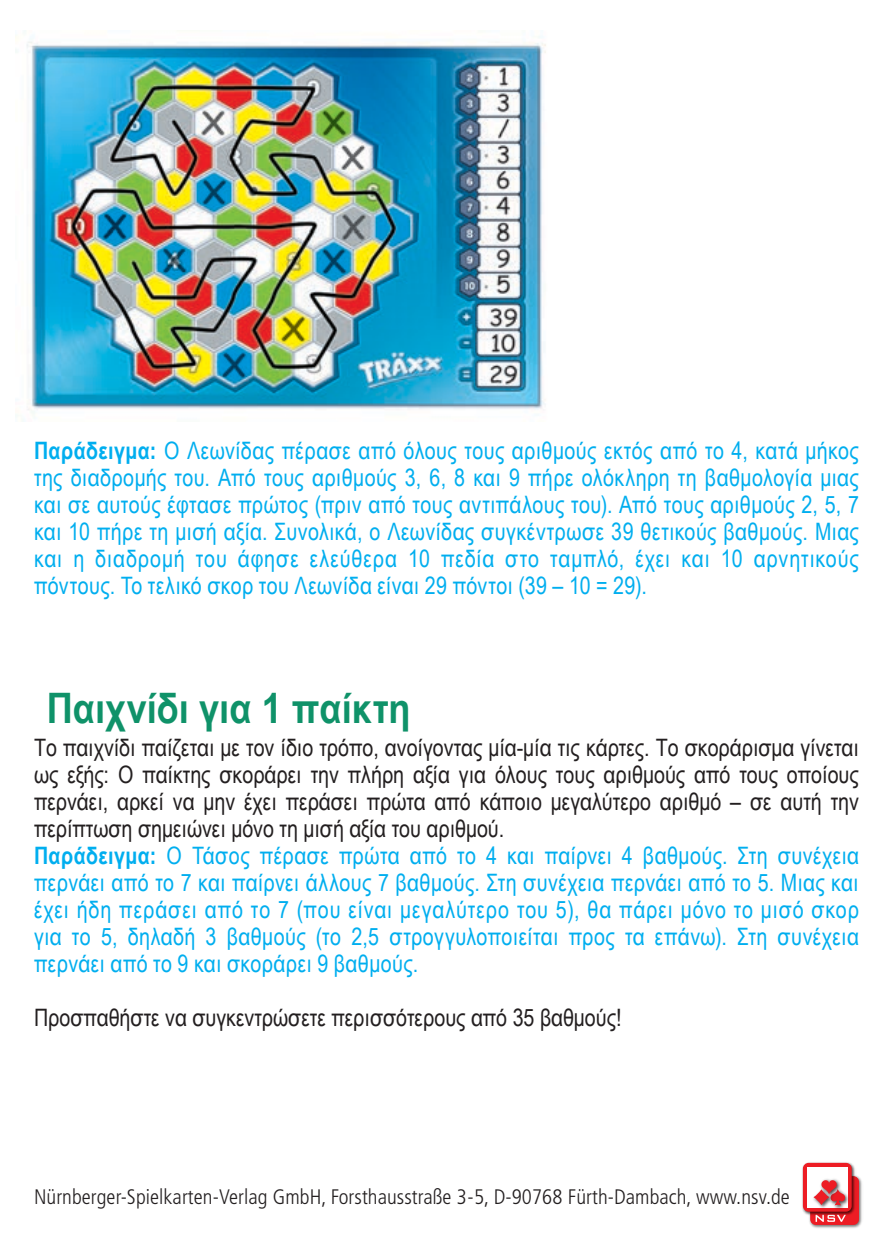
<style>
.page{position:relative;width:893px;height:1259px;background:#fff}
.page>*{position:absolute;margin:0;border:0;box-sizing:border-box;transform-origin:0 0}
.t1{font:700 42px "Arial Narrow";color:#0f9269;scale:1.05 1}
.t2{font:24px/27px "Arial Narrow";letter-spacing:.02em;color:#00aeef;text-align:justify}
.t3{font:24px/27px "Arial Narrow";color:#231f20;text-align:justify}
.t4{font:300 condensed 21px "Frutiger";letter-spacing:.005em;color:#231f20}
.s1{font-weight:700}
</style>
<div class="page">
<img style="left:16px;top:36px;width:530px;height:377px">
<img style="left:809px;top:1175px;width:53px;height:53px">
<div style="left:810px;top:1176px;width:49px;height:49px;background:#ed1c24;border-radius:6px"></div>
<svg style="left:816px;top:1216px;width:29px;height:5px"></svg>
<img style="left:802px;top:1162px;width:54px;height:54px">
<div style="left:803px;top:1162px;width:49px;height:49px;background:#ed1c24;border-radius:6px"></div>
<div style="left:807px;top:1167px;width:40px;height:40px;background:#fff"></div>
<img style="left:835px;top:1185px;width:16px;height:26px">
<img style="left:810px;top:1205px;width:25px;height:3px">
<svg style="left:813px;top:1189px;width:16px;height:16px"></svg>
<img style="left:818px;top:1179px;width:19px;height:21px">
<svg style="left:821px;top:1180px;width:25px;height:25px"></svg>
<p class="t2" style="left:34px;top:436px;width:826px"><span class="s1">Παράδειγμα:</span> Ο Λεωνίδας πέρασε από όλους τους αριθμούς εκτός από το 4, κατά μήκος της διαδρομής του. Από τους αριθμούς 3, 6, 8 και 9 πήρε ολόκληρη τη βαθμολογία μιας και σε αυτούς έφτασε πρώτος (πριν από τους αντιπάλους του). Από τους αριθμούς 2, 5, 7</p>
<p class="t2" style="left:34px;top:517px;width:826px">και 10 πήρε τη μισή αξία. Συνολικά, ο Λεωνίδας συγκέντρωσε 39 θετικούς βαθμούς. Μιας</p>
<p class="t2" style="left:34px;top:544px;width:826px">και η διαδρομή του άφησε ελεύθερα 10 πεδία στο ταμπλό, έχει και 10 αρνητικούς</p>
<p class="t2" style="left:34px;top:571px;width:615px">πόντους. Το τελικό σκορ του Λεωνίδα είναι 29 πόντοι (39 – 10 = 29).</p>
<p class="t1" style="left:47px;top:676px;width:348px">Παιχνίδι για 1 παίκτη</p>
<p class="t3" style="left:34px;top:733px;width:826px">Το παιχνίδι παίζεται με τον ίδιο τρόπο, ανοίγοντας μία-μία τις κάρτες. Το σκοράρισμα γίνεται ως εξής: Ο παίκτης σκοράρει την πλήρη αξία για όλους τους αριθμούς από τους οποίους περνάει, αρκεί να μην έχει περάσει πρώτα από κάποιο μεγαλύτερο αριθμό – σε αυτή την περίπτωση σημειώνει μόνο τη μισή αξία του αριθμού.</p>
<p class="t2" style="left:34px;top:841px;width:826px"><span class="s1">Παράδειγμα:</span> Ο Τάσος πέρασε πρώτα από το 4 και παίρνει 4 βαθμούς. Στη συνέχεια</p>
<p class="t2" style="left:34px;top:868px;width:826px">περνάει από το 7 και παίρνει άλλους 7 βαθμούς. Στη συνέχεια περνάει από το 5. Μιας και</p>
<p class="t2" style="left:34px;top:895px;width:826px">έχει ήδη περάσει από το 7 (που είναι μεγαλύτερο του 5), θα πάρει μόνο το μισό σκορ</p>
<p class="t2" style="left:34px;top:922px;width:826px">για το 5, δηλαδή 3 βαθμούς (το 2,5 στρογγυλοποιείται προς τα επάνω). Στη συνέχεια</p>
<p class="t2" style="left:34px;top:949px;width:386px">περνάει από το 9 και σκοράρει 9 βαθμούς.</p>
<p class="t3" style="left:34px;top:1003px;width:589px">Προσπαθήστε να συγκεντρώσετε περισσότερους από 35 βαθμούς!</p>
<p class="t4" style="left:34px;top:1185px;width:757px">Nürnberger-Spielkarten-Verlag GmbH, Forsthausstraße 3-5, D-90768 Fürth-Dambach, www.nsv.de</p>
</div>
